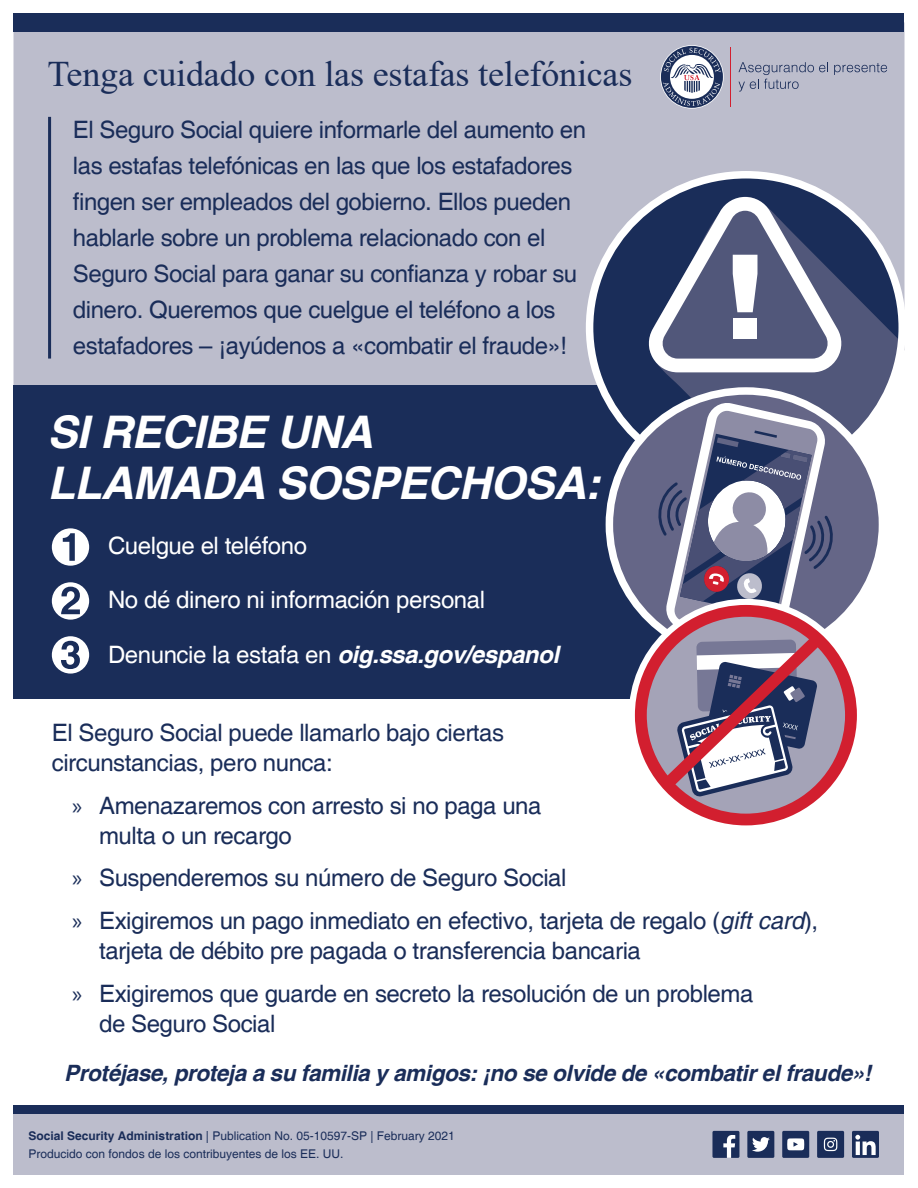
<style>
.page{position:relative;width:918px;height:1188px;background:#fff}
.page>*{position:absolute;margin:0;border:0;box-sizing:border-box;transform-origin:0 0}
.t1{font:italic 700 45px/51px "Helvetica";letter-spacing:-.02em;color:#fff}
.t2{font:36px "Times New Roman";letter-spacing:-.005em;color:#1a2d59}
.t3{font:24px/36px "Helvetica";letter-spacing:-.02em;color:#1a2d59}
.t4{font:24px "Helvetica";letter-spacing:-.02em;color:#fff}
.t5{font:italic 700 24px "Helvetica";letter-spacing:-.02em;color:#fff}
.t6{font:italic 700 22.5px "Helvetica";letter-spacing:-.02em;color:#1a2d59}
.t7{font:12px/18px "Helvetica";color:#1a2d59}
.s1{font-weight:400;font-style:normal}
.s2{font-family:"Myriad Pro"}
.s3{font-style:italic}
.s4{font-weight:700}
</style>
<div class="page">
<div style="left:14px;top:32px;width:890px;height:354px;background:#bcbdcc"></div>
<div style="left:14px;top:386px;width:655px;height:313px;background:#1a2d59"></div>
<div style="left:14px;top:13px;width:890px;height:19px;background:#1a2d59"></div>
<div style="left:14px;top:1114px;width:890px;height:60px;background:#bcbdcc"></div>
<div style="left:14px;top:1105px;width:890px;height:9px;background:#1a2d59"></div>
<div style="left:712px;top:1131px;width:27px;height:27px;background:#1a2d59"></div>
<svg style="left:723px;top:1135px;width:12px;height:23px"></svg>
<div style="left:747px;top:1131px;width:27px;height:27px;background:#1a2d59"></div>
<svg style="left:752px;top:1137px;width:18px;height:15px"></svg>
<div style="left:782px;top:1131px;width:27px;height:27px;background:#1a2d59"></div>
<svg style="left:787px;top:1138px;width:17px;height:12px"></svg>
<div style="left:817px;top:1131px;width:27px;height:27px;background:#1a2d59"></div>
<svg style="left:824px;top:1138px;width:13px;height:13px"></svg>
<div style="left:852px;top:1131px;width:27px;height:27px;background:#1a2d59"></div>
<svg style="left:855px;top:1135px;width:21px;height:20px"></svg>
<div style="left:590px;top:175px;width:312px;height:305px;background:#1a2d59;border-radius:50%"></div>
<svg style="left:647px;top:197px;width:255px;height:243px"></svg>
<svg style="left:648px;top:197px;width:195px;height:175px"></svg>
<div style="left:609px;top:391px;width:273px;height:267px;background:#656687;border-radius:50%"></div>
<svg style="left:655px;top:392px;width:182px;height:18px"></svg>
<div style="left:606px;top:387px;width:280px;height:275px;border:8px solid #fff;border-radius:50%"></div>
<div style="left:52px;top:528px;width:37px;height:38px;background:#fff;border-radius:50%"></div>
<svg style="left:63px;top:533px;width:12px;height:28px"></svg>
<div style="left:52px;top:582px;width:37px;height:38px;background:#fff;border-radius:50%"></div>
<svg style="left:61px;top:587px;width:19px;height:27px"></svg>
<div style="left:52px;top:636px;width:37px;height:38px;background:#fff;border-radius:50%"></div>
<svg style="left:61px;top:641px;width:19px;height:28px"></svg>
<hr style="left:48px;top:117px;width:3px;height:242px;background:#1a2d59">
<svg style="left:635px;top:605px;width:222px;height:220px"></svg>
<svg style="left:653px;top:410px;width:185px;height:387px"></svg>
<svg style="left:660px;top:45px;width:64px;height:64px"></svg>
<svg style="left:661px;top:46px;width:62px;height:62px"></svg>
<svg style="left:663px;top:48px;width:58px;height:58px"></svg>
<hr style="left:731px;top:47px;width:1px;height:59px;background:#d21f2f">
<svg style="left:834px;top:63px;width:53px;height:12px"></svg>
<svg style="left:739px;top:62px;width:89px;height:30px;background:#a8abbd"></svg>
<h1 class="t2" style="left:47px;top:49px;width:587px">Tenga cuidado con las estafas telefónicas</h1>
<p class="t3" style="left:73px;top:113px;width:515px">El Seguro Social quiere informarle del aumento en las estafas telefónicas en las que los estafadores fingen ser empleados del gobierno. Ellos pueden hablarle sobre un problema relacionado con el Seguro Social para ganar su confianza y robar su dinero. Queremos que cuelgue el teléfono a los estafadores – ¡ayúdenos a «combatir el fraude»!</p>
<h2 class="t1" style="left:47px;top:409px;width:554px">SI RECIBE UNA<br>LLAMADA SOSPECHOSA:</h2>
<p class="t4" style="left:108px;top:531px;width:201px">Cuelgue el teléfono</p>
<p class="t4" style="left:108px;top:586px;width:379px">No dé dinero ni información personal</p>
<p class="t5" style="left:108px;top:640px;width:452px"><span class="s1">Denuncie la estafa en</span> oig.ssa.gov/espanol</p>
<p class="t3" style="left:52px;top:718px;width:454px;line-height:30px">El Seguro Social puede llamarlo bajo ciertas circunstancias, pero nunca:</p>
<p class="t3" style="left:99px;top:791px;width:444px;line-height:30px;text-indent:-27px"><span class="s2">»</span> Amenazaremos con arresto si no paga una multa o un recargo</p>
<p class="t3" style="left:72px;top:861px;width:496px"><span class="s2">»</span> Suspenderemos su número de Seguro Social</p>
<p class="t3" style="left:99px;top:907px;width:721px;line-height:30px;text-indent:-27px"><span class="s2">»</span> Exigiremos un pago inmediato en efectivo, tarjeta de regalo (<span class="s3">gift card</span>), tarjeta de débito pre pagada o transferencia bancaria</p>
<p class="t3" style="left:99px;top:979px;width:656px;line-height:30px;text-indent:-27px"><span class="s2">»</span> Exigiremos que guarde en secreto la resolución de un problema de Seguro Social</p>
<p class="t6" style="left:64px;top:1059px;width:809px">Protéjase, proteja a su familia y amigos: ¡no se olvide de «combatir el fraude»!</p>
<p class="t7" style="left:29px;top:1127px;width:428px"><span class="s4">Social Security Administration</span> | Publication No. 05-10597-SP | February 2021<br>Producido con fondos de los contribuyentes de los EE. UU.</p>
</div>
